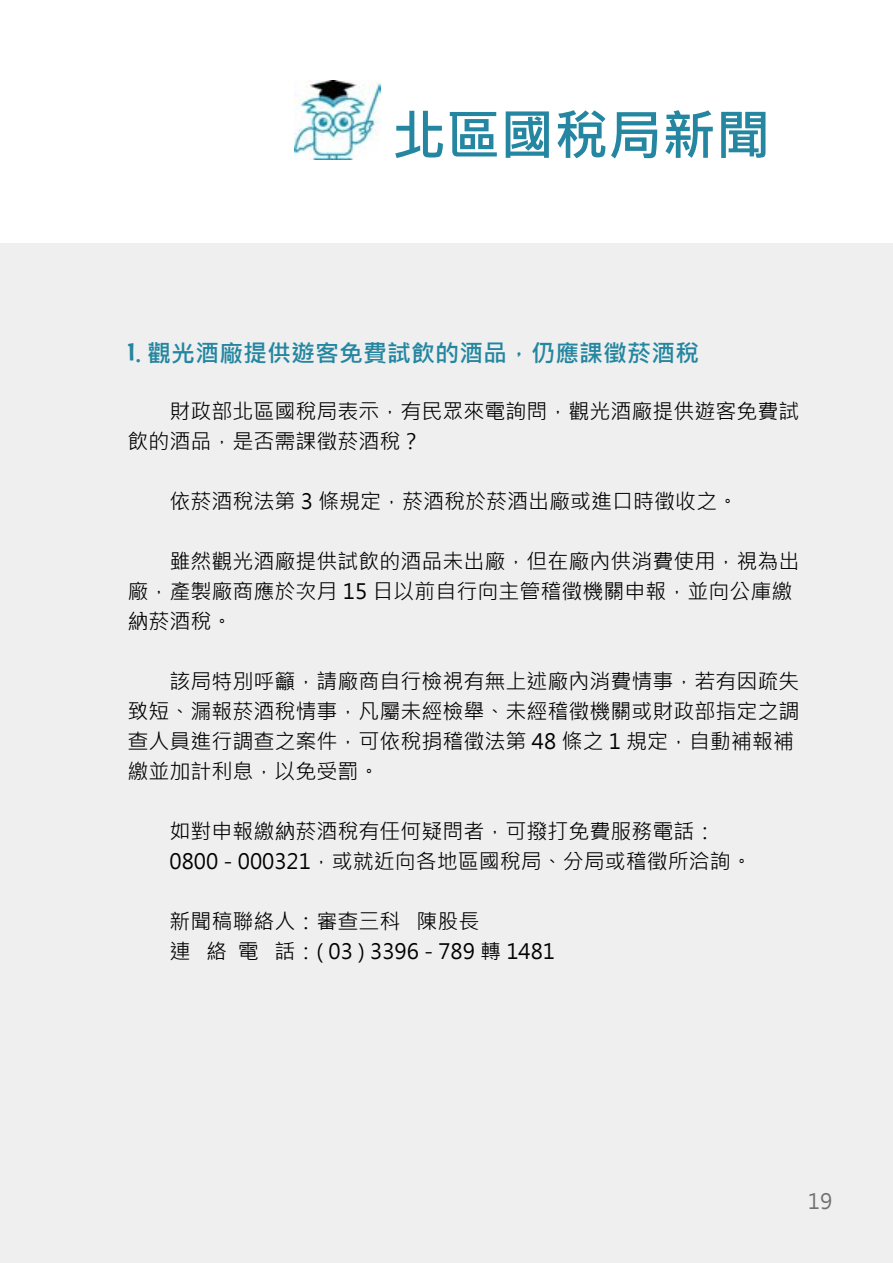
<style>
.page{position:relative;width:893px;height:1263px;background:#fff}
.page>*{position:absolute;margin:0;border:0;box-sizing:border-box;transform-origin:0 0}
.t1{font:700 54px "Microsoft Jheng Hei";color:#2486a0}
.t2{font:700 24px "Microsoft Jheng Hei";color:#2486a0}
.t3{font:21px/30px "Microsoft Jheng Hei";color:#000}
.t4{font:21px "Microsoft Jheng Hei";color:#727171}
.s1{font-family:"DFPOP1 W5 HKP BF";font-weight:400}
</style>
<div class="page">
<div style="left:0;top:244px;width:893px;height:1019px;background:#efefef"></div>
<img style="left:294px;top:81px;width:87px;height:79px">
<h1 class="t1" style="left:392px;top:101px;width:379px">北區國稅局新聞</h1>
<p class="t2" style="left:128px;top:338px;width:573px"><span class="s1">1</span>. 觀光酒廠提供遊客免費試飲的酒品，仍應課徵菸酒稅</p>
<p class="t3" style="left:128px;top:396px;width:674px;text-indent:42px">財政部北區國稅局表示，有民眾來電詢問，觀光酒廠提供遊客免費試飲的酒品，是否需課徵菸酒稅？</p>
<p class="t3" style="left:170px;top:486px;width:570px">依菸酒稅法第 3 條規定，菸酒稅於菸酒出廠或進口時徵收之。</p>
<p class="t3" style="left:128px;top:546px;width:674px;text-indent:42px">雖然觀光酒廠提供試飲的酒品未出廠，但在廠內供消費使用，視為出廠，產製廠商應於次月 15 日以前自行向主管稽徵機關申報，並向公庫繳納菸酒稅。</p>
<p class="t3" style="left:128px;top:666px;width:674px;text-indent:42px">該局特別呼籲，請廠商自行檢視有無上述廠內消費情事，若有因疏失致短、漏報菸酒稅情事，凡屬未經檢舉、未經稽徵機關或財政部指定之調查人員進行調查之案件，可依稅捐稽徵法第 48 條之 1 規定，自動補報補繳並加計利息，以免受罰。</p>
<p class="t3" style="left:170px;top:816px;width:584px">如對申報繳納菸酒稅有任何疑問者，可撥打免費服務電話：<br>0800 - 000321，或就近向各地區國稅局、分局或稽徵所洽詢。</p>
<p class="t3" style="left:170px;top:906px;width:387px">新聞稿聯絡人：審查三科 陳股長<br>連 絡 電 話：( 03 ) 3396 - 789 轉 1481</p>
<p class="t4" style="left:808px;top:1188px;width:26px">19</p>
</div>
